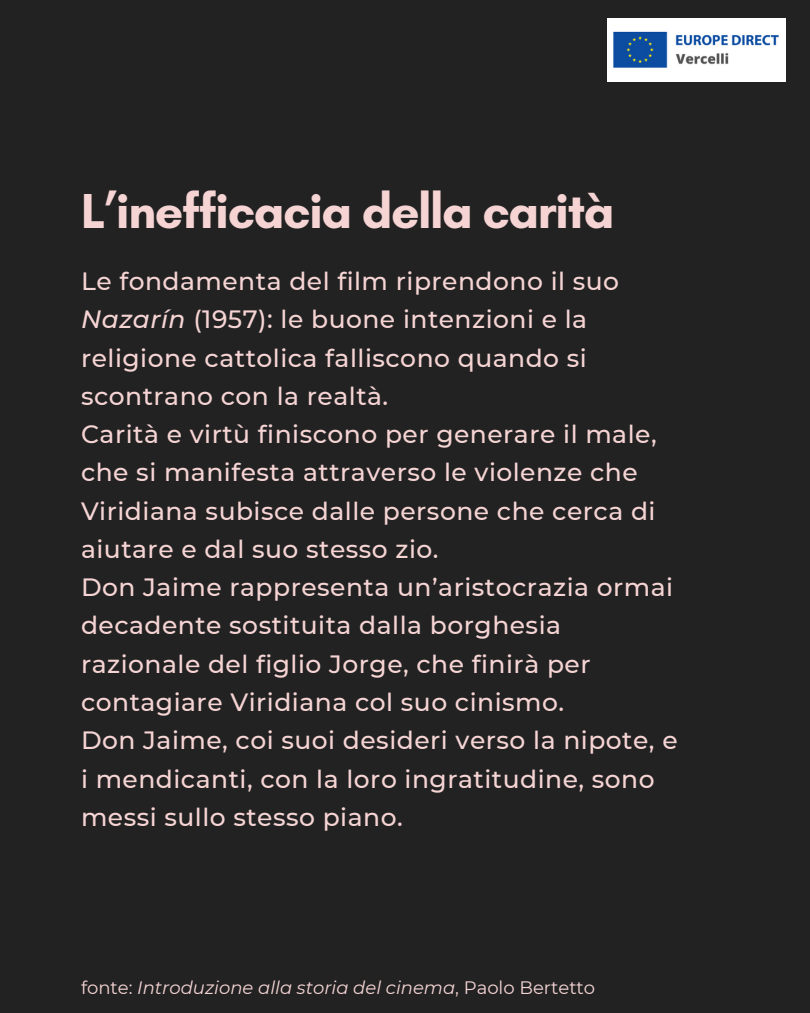
<style>
.page{position:relative;width:810px;height:1013px;background:#fff}
.page>*{position:absolute;margin:0;border:0;box-sizing:border-box;transform-origin:0 0}
.t1{font:700 50px "Glacial Indifference";letter-spacing:-.03em;color:#f6d4d4}
.t2{font:500 25px/38.2px "Montserrat";letter-spacing:.02em;color:#f6d4d4}
.t3{font:italic 18px "Montserrat";color:#f6d4d4}
.s1{font-style:italic}
.s2{font-style:normal}
</style>
<div class="page">
<div style="left:0;top:0;width:810px;height:1012px;background:#222"></div>
<img style="left:608px;top:18px;width:178px;height:63px">
<h2 class="t1" style="left:81px;top:180px;width:535px">L’inefficacia della carità</h2>
<p class="t2" style="left:81px;top:262px;width:598px">Le fondamenta del film riprendono il suo <span class="s1">Nazarín</span> (1957): le buone intenzioni e la religione cattolica falliscono quando si scontrano con la realtà.<br>Carità e virtù finiscono per generare il male, che si manifesta attraverso le violenze che Viridiana subisce dalle persone che cerca di aiutare e dal suo stesso zio.<br>Don Jaime rappresenta un’aristocrazia ormai decadente sostituita dalla borghesia razionale del figlio Jorge, che finirà per contagiare Viridiana col suo cinismo.<br>Don Jaime, coi suoi desideri verso la nipote, e i mendicanti, con la loro ingratitudine, sono messi sullo stesso piano.</p>
<h1 class="t3" style="left:81px;top:976px;width:516px"><span class="s2">fonte:</span> Introduzione alla storia del cinema<span class="s2">, Paolo Bertetto</span></h1>
</div>
